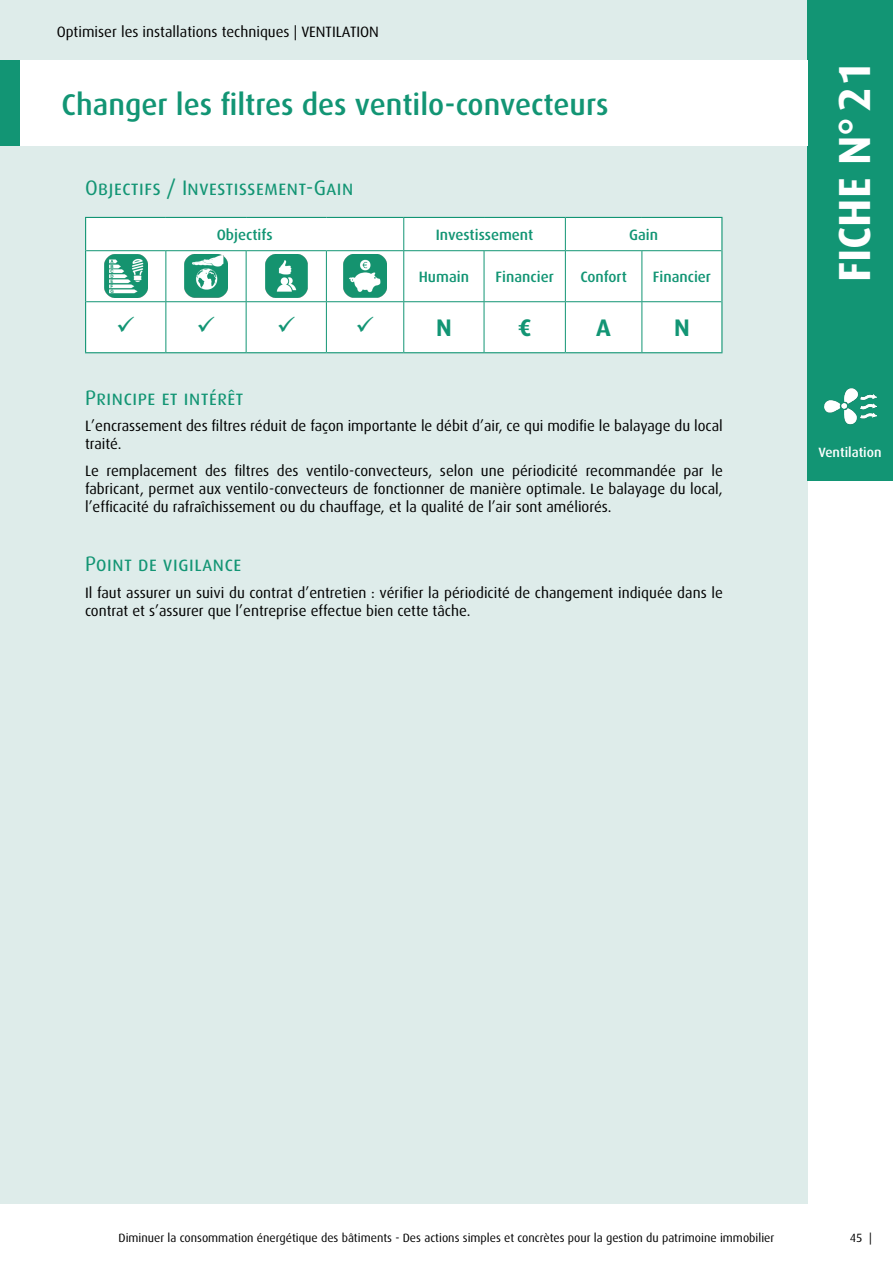
<style>
.page{position:relative;width:893px;height:1263px;background:#fff}
.page>*{position:absolute;margin:0;border:0;box-sizing:border-box;transform-origin:0 0}
.t1{font:700 45px "Dax OT";color:#fff}
.Titre_1_Fiche-vert{font:500 30px "Dax OT";color:#129574}
.t2{font:700 24px "Dax OT";color:#129574}
.Titre_2_fiche_vert{font:21px "Dax OT";color:#129574}
.corps_de_texte_fiche{font:15px/18px "Dax OT";color:#000}
.t3{font:500 15px "Dax OT";color:#129574}
.Sous_partie{font:500 13.5px "Dax OT";color:#fff}
.t4{font:12px "Dax OT";color:#000}
</style>
<div class="page">
<div style="left:0;top:0;width:808px;height:1203px;background:#deecea"></div>
<div style="left:808px;top:0;width:85px;height:480px;background:#129574"></div>
<img style="left:824px;top:388px;width:53px;height:36px">
<div style="left:19px;top:61px;width:789px;height:85px;background:#fff"></div>
<div style="left:0;top:61px;width:19px;height:85px;background:#129574"></div>
<div style="left:86px;top:218px;width:635px;height:134px;background:#fff"></div>
<hr style="left:403px;top:218px;width:1px;height:32px;background:#129574">
<hr style="left:565px;top:218px;width:1px;height:32px;background:#129574">
<hr style="left:86px;top:250px;width:80px;height:1px;background:#129574">
<hr style="left:166px;top:250px;width:80px;height:1px;background:#129574">
<hr style="left:165px;top:251px;width:1px;height:50px;background:#129574">
<hr style="left:246px;top:250px;width:80px;height:1px;background:#129574">
<hr style="left:246px;top:251px;width:1px;height:50px;background:#129574">
<hr style="left:326px;top:250px;width:78px;height:1px;background:#129574">
<hr style="left:326px;top:251px;width:1px;height:50px;background:#129574">
<hr style="left:404px;top:250px;width:80px;height:1px;background:#129574">
<hr style="left:403px;top:251px;width:1px;height:50px;background:#129574">
<hr style="left:484px;top:250px;width:81px;height:1px;background:#129574">
<hr style="left:484px;top:251px;width:1px;height:50px;background:#129574">
<hr style="left:565px;top:250px;width:77px;height:1px;background:#129574">
<hr style="left:565px;top:251px;width:1px;height:50px;background:#129574">
<hr style="left:642px;top:250px;width:79px;height:1px;background:#129574">
<hr style="left:641px;top:251px;width:1px;height:50px;background:#129574">
<hr style="left:86px;top:301px;width:80px;height:1px;background:#129574">
<hr style="left:166px;top:301px;width:80px;height:1px;background:#129574">
<hr style="left:165px;top:302px;width:1px;height:50px;background:#129574">
<hr style="left:246px;top:301px;width:80px;height:1px;background:#129574">
<hr style="left:246px;top:302px;width:1px;height:50px;background:#129574">
<hr style="left:326px;top:301px;width:78px;height:1px;background:#129574">
<hr style="left:326px;top:302px;width:1px;height:50px;background:#129574">
<hr style="left:404px;top:301px;width:80px;height:1px;background:#129574">
<hr style="left:403px;top:302px;width:1px;height:50px;background:#129574">
<hr style="left:484px;top:301px;width:81px;height:1px;background:#129574">
<hr style="left:484px;top:302px;width:1px;height:50px;background:#129574">
<hr style="left:565px;top:301px;width:77px;height:1px;background:#129574">
<hr style="left:565px;top:302px;width:1px;height:50px;background:#129574">
<hr style="left:642px;top:301px;width:79px;height:1px;background:#129574">
<hr style="left:641px;top:302px;width:1px;height:50px;background:#129574">
<hr style="left:85px;top:217px;width:81px;height:1px;background:#129574">
<hr style="left:85px;top:218px;width:1px;height:33px;background:#129574">
<hr style="left:166px;top:217px;width:80px;height:1px;background:#129574">
<hr style="left:246px;top:217px;width:80px;height:1px;background:#129574">
<hr style="left:326px;top:217px;width:78px;height:1px;background:#129574">
<hr style="left:404px;top:217px;width:80px;height:1px;background:#129574">
<hr style="left:484px;top:217px;width:81px;height:1px;background:#129574">
<hr style="left:565px;top:217px;width:77px;height:1px;background:#129574">
<hr style="left:642px;top:217px;width:80px;height:1px;background:#129574">
<hr style="left:721px;top:218px;width:1px;height:33px;background:#129574">
<hr style="left:85px;top:251px;width:1px;height:51px;background:#129574">
<hr style="left:721px;top:251px;width:1px;height:51px;background:#129574">
<hr style="left:85px;top:302px;width:1px;height:50px;background:#129574">
<hr style="left:721px;top:302px;width:1px;height:50px;background:#129574">
<hr style="left:85px;top:352px;width:81px;height:1px;background:#129574">
<hr style="left:166px;top:352px;width:80px;height:1px;background:#129574">
<hr style="left:246px;top:352px;width:80px;height:1px;background:#129574">
<hr style="left:326px;top:352px;width:78px;height:1px;background:#129574">
<hr style="left:404px;top:352px;width:80px;height:1px;background:#129574">
<hr style="left:484px;top:352px;width:81px;height:1px;background:#129574">
<hr style="left:565px;top:352px;width:77px;height:1px;background:#129574">
<hr style="left:642px;top:352px;width:80px;height:1px;background:#129574">
<img style="left:105px;top:255px;width:42px;height:42px">
<img style="left:185px;top:255px;width:42px;height:42px">
<img style="left:265px;top:255px;width:43px;height:42px">
<img style="left:344px;top:255px;width:42px;height:42px">
<svg style="left:118px;top:317px;width:16px;height:15px"></svg>
<svg style="left:198px;top:317px;width:17px;height:15px"></svg>
<svg style="left:279px;top:317px;width:16px;height:15px"></svg>
<svg style="left:357px;top:317px;width:17px;height:15px"></svg>
<p class="corps_de_texte_fiche" style="left:57px;top:23px;width:324px">Optimiser les installations techniques | VENTILATION</p>
<h2 class="Titre_1_Fiche-vert" style="left:62px;top:88px;width:548px">Changer les filtres des ventilo-convecteurs</h2>
<h2 class="Titre_1_Fiche-vert" style="left:62px;top:88px;width:20px">O</h2>
<p class="Titre_2_fiche_vert" style="left:85px;top:176px;width:270px">Objectifs / Investissement-Gain</p>
<p class="t3" style="left:217px;top:226px;width:58px">Objectifs</p>
<p class="t3" style="left:436px;top:226px;width:99px">Investissement</p>
<p class="t3" style="left:629px;top:226px;width:30px">Gain</p>
<p class="t3" style="left:419px;top:268px;width:52px">Humain</p>
<p class="t3" style="left:496px;top:268px;width:60px">Financier</p>
<p class="t3" style="left:580px;top:268px;width:48px">Confort</p>
<p class="t3" style="left:653px;top:268px;width:60px">Financier</p>
<p class="t2" style="left:436px;top:314px;width:17px">N</p>
<p class="t2" style="left:518px;top:314px;width:15px">€</p>
<p class="t2" style="left:596px;top:314px;width:16px">A</p>
<p class="t2" style="left:674px;top:314px;width:17px">N</p>
<p class="Titre_2_fiche_vert" style="left:85px;top:386px;width:160px">Principe et intérêt</p>
<p class="corps_de_texte_fiche" style="left:85px;top:417px;width:639px">L’encrassement des filtres réduit de façon importante le débit d’air, ce qui modifie le balayage du local traité.</p>
<p class="corps_de_texte_fiche" style="left:85px;top:462px;width:639px;text-align:justify">Le remplacement des filtres des ventilo-convecteurs, selon une périodicité recommandée par le fabricant, permet aux ventilo-convecteurs de fonctionner de manière optimale. Le balayage du local, l’efficacité du rafraîchissement ou du chauffage, et la qualité de l’air sont améliorés.</p>
<p class="Titre_2_fiche_vert" style="left:85px;top:552px;width:158px">Point de vigilance</p>
<p class="corps_de_texte_fiche" style="left:85px;top:583px;width:639px">Il faut assurer un suivi du contrat d’entretien : vérifier la périodicité de changement indiquée dans le contrat et s’assurer que l’entreprise effectue bien cette tâche.</p>
<p class="t1" style="left:829px;top:282px;width:223px;rotate:-90deg">FICHE N°21</p>
<p class="Sous_partie" style="left:818px;top:445px;width:65px">Ventilation</p>
<p class="t4" style="left:119px;top:1231px;width:657px">Diminuer la consommation énergétique des bâtiments - Des actions simples et concrètes pour la gestion du patrimoine immobilier</p>
<p class="t4" style="left:850px;top:1231px;width:24px">45 |</p>
</div>
